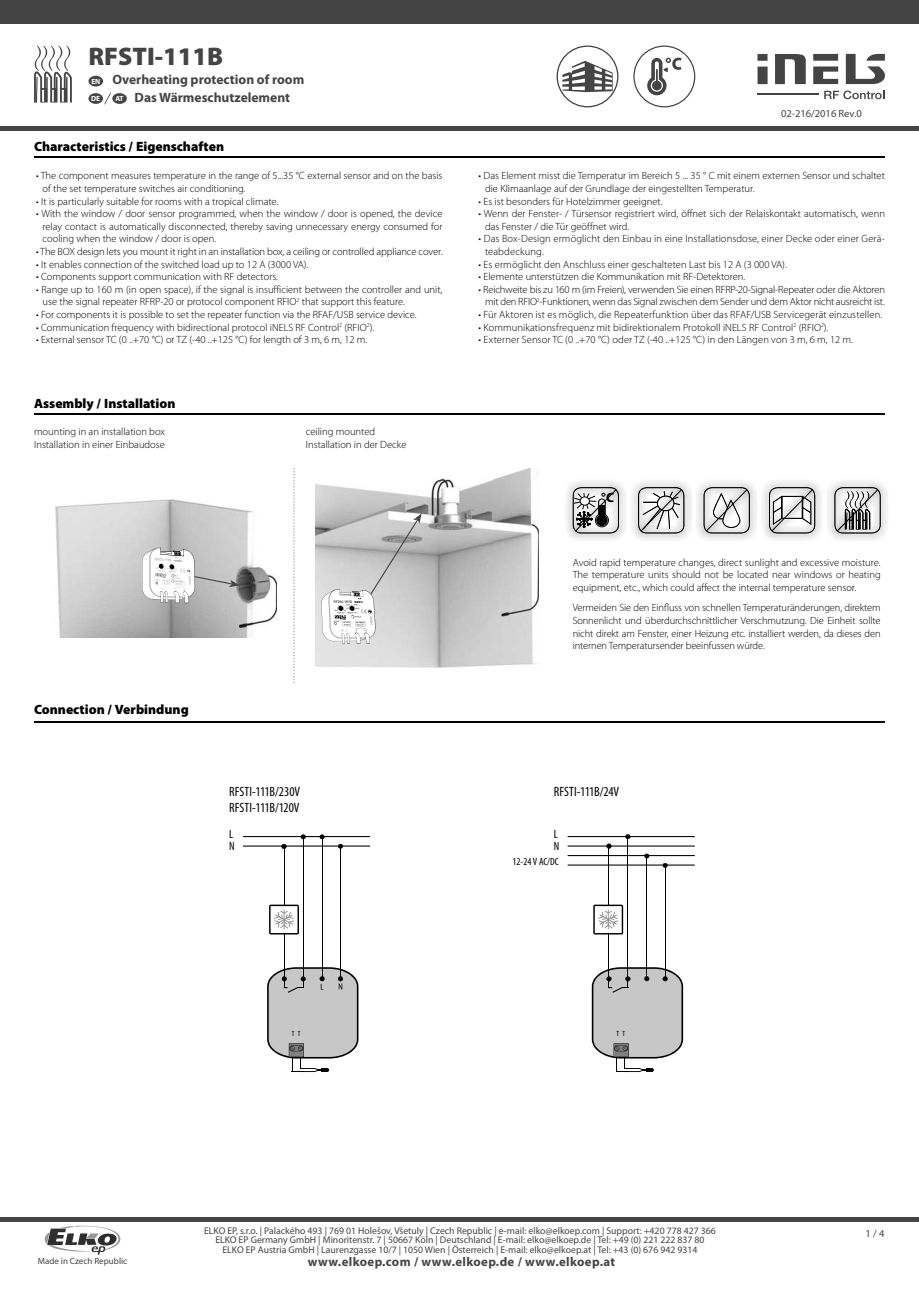
<style>
.page{position:relative;width:919px;height:1289px;background:#fff}
.page>*{position:absolute;margin:0;border:0;box-sizing:border-box;transform-origin:0 0}
.t1{font:900 25.5px "Myriad Pro";color:#444}
.t2{font:900 13.5px "Myriad Pro";color:#000}
.t3{font:700 13.5px "Myriad Pro";color:#444}
.t4{font:condensed 13.5px/16.2px "Myriad Pro";color:#000}
.t5{font:700 13.5px "Myriad Pro";color:#000}
.t6{font:700 12.75px "Myriad Pro";letter-spacing:.03em;color:#444}
.t7{font:condensed 12px/12px "Myriad Pro";color:#000}
.t8{font:300 10.5px/12.6px "Myriad Pro";color:#000}
.t9{font:10.5px "Myriad Pro";color:#444}
.t10{font:condensed 10.5px "Myriad Pro";color:#000}
.t11{font:9.75px/9.8px "Myriad Pro";color:#444;text-align:center}
.t12{font:9px "Myriad Pro";color:#444}
.t13{font:condensed 7.5px "Myriad Pro";color:#000}
.t14{font:700 7.5px "Myriad Pro";color:#fff}
.s1{font-size:7.5px;color:#fff}
</style>
<div class="page">
<div style="left:0;top:0;width:918px;height:24px;background:#444"></div>
<hr style="left:0;top:127px;width:918px;height:4px;background:#444">
<div style="left:757px;top:67px;width:10px;height:17px;background:#444"></div>
<svg style="left:775px;top:54px;width:30px;height:30px"></svg>
<svg style="left:813px;top:66px;width:25px;height:18px"></svg>
<div style="left:813px;top:54px;width:25px;height:7px;background:#444"></div>
<svg style="left:845px;top:54px;width:39px;height:30px"></svg>
<div style="left:757px;top:54px;width:10px;height:7px;background:#444"></div>
<hr style="left:757px;top:94px;width:62px;height:1px;background:#444">
<svg style="left:824px;top:91px;width:60px;height:8px"></svg>
<div style="left:88px;top:76px;width:15px;height:10px;background:#444;border-radius:50%"></div>
<svg style="left:34px;top:45px;width:38px;height:58px"></svg>
<svg style="left:633px;top:45px;width:62px;height:62px"></svg>
<div style="left:88px;top:93px;width:15px;height:11px;background:#444;border-radius:50%"></div>
<div style="left:0;top:1217px;width:918px;height:5px;background:#444"></div>
<svg style="left:556px;top:45px;width:62px;height:62px"></svg>
<svg style="left:44px;top:1225px;width:76px;height:29px"></svg>
<hr style="left:34px;top:156px;width:850px;height:1px;background:#000">
<hr style="left:34px;top:413px;width:850px;height:1px;background:#000">
<img style="left:55px;top:500px;width:221px;height:138px">
<svg style="left:293px;top:468px;width:2px;height:215px"></svg>
<img style="left:316px;top:468px;width:222px;height:199px">
<svg style="left:321px;top:513px;width:100px;height:131px"></svg>
<img style="left:699px;top:482px;width:55px;height:56px">
<svg style="left:703px;top:487px;width:46px;height:46px"></svg>
<img style="left:633px;top:482px;width:56px;height:56px">
<svg style="left:638px;top:487px;width:46px;height:46px"></svg>
<img style="left:764px;top:482px;width:55px;height:56px">
<svg style="left:769px;top:487px;width:46px;height:46px"></svg>
<img style="left:829px;top:482px;width:56px;height:56px">
<img style="left:837px;top:533px;width:18px;height:4px">
<svg style="left:834px;top:487px;width:46px;height:46px"></svg>
<img style="left:568px;top:482px;width:55px;height:56px">
<svg style="left:572px;top:487px;width:47px;height:46px"></svg>
<div style="left:596px;top:514px;width:11px;height:12px;background:#000;border-radius:50%"></div>
<div style="left:599px;top:505px;width:5px;height:12px;background:#000"></div>
<svg style="left:142px;top:547px;width:97px;height:56px"></svg>
<hr style="left:34px;top:721px;width:850px;height:1px;background:#000">
<svg style="left:644px;top:853px;width:5px;height:5px"></svg>
<svg style="left:625px;top:834px;width:5px;height:5px"></svg>
<svg style="left:606px;top:843px;width:5px;height:5px"></svg>
<hr style="left:567px;top:855px;width:127px;height:1px;background:#000">
<hr style="left:567px;top:864px;width:127px;height:1px;background:#000">
<svg style="left:662px;top:863px;width:5px;height:4px"></svg>
<hr style="left:664px;top:865px;width:1px;height:114px;background:#000">
<hr style="left:646px;top:855px;width:1px;height:123px;background:#000">
<hr style="left:608px;top:847px;width:1px;height:140px;background:#000">
<hr style="left:627px;top:838px;width:1px;height:149px;background:#000">
<svg style="left:591px;top:967px;width:92px;height:105px"></svg>
<hr style="left:567px;top:836px;width:127px;height:1px;background:#000">
<hr style="left:567px;top:845px;width:127px;height:1px;background:#000">
<svg style="left:593px;top:904px;width:30px;height:30px"></svg>
<svg style="left:319px;top:834px;width:5px;height:5px"></svg>
<svg style="left:300px;top:834px;width:6px;height:5px"></svg>
<svg style="left:281px;top:843px;width:5px;height:6px"></svg>
<hr style="left:243px;top:836px;width:127px;height:1px;background:#000">
<hr style="left:243px;top:845px;width:127px;height:1px;background:#000">
<svg style="left:338px;top:843px;width:5px;height:5px"></svg>
<hr style="left:340px;top:847px;width:1px;height:132px;background:#000">
<hr style="left:321px;top:838px;width:1px;height:140px;background:#000">
<hr style="left:303px;top:836px;width:1px;height:151px;background:#000">
<hr style="left:284px;top:845px;width:1px;height:142px;background:#000">
<svg style="left:267px;top:967px;width:91px;height:105px"></svg>
<svg style="left:269px;top:904px;width:30px;height:30px"></svg>
<div style="left:112px;top:93px;width:15px;height:11px;background:#444;border-radius:50%"></div>
<svg style="left:104px;top:93px;width:7px;height:11px"></svg>
<h1 class="t1" style="left:88px;top:46px;width:136px">RFSTI-111B</h1>
<p class="t3" style="left:91px;top:74px;width:214px"><span class="s1">EN</span> Overheating protection of room</p>
<p class="t14" style="left:91px;top:96px;width:10px">DE</p>
<p class="t3" style="left:115px;top:93px;width:176px"><span class="s1">AT</span> Das Wärmeschutzelement</p>
<p class="t2" style="left:34px;top:141px;width:191px">Characteristics / Eigenschaften</p>
<p class="t8" style="left:43px;top:170px;width:401px;text-indent:-6px">• The component measures temperature in the range of 5...35 °C external sensor and on the basis of the set temperature switches air conditioning.</p>
<p class="t8" style="left:36px;top:196px;width:244px">• It is particularly suitable for rooms with a tropical climate.</p>
<p class="t8" style="left:43px;top:208px;width:401px;text-align:justify;text-indent:-6px">• With the window / door sensor programmed, when the window / door is opened, the device relay contact is automatically disconnected, thereby saving unnecessary energy consumed for cooling when the window / door is open.</p>
<p class="t8" style="left:36px;top:246px;width:408px">• The BOX design lets you mount it right in an installation box, a ceiling or controlled appliance cover.</p>
<p class="t8" style="left:36px;top:259px;width:274px">• It enables connection of the switched load up to 12 A (3000 VA).</p>
<p class="t8" style="left:36px;top:271px;width:243px">• Components support communication with RF detectors.</p>
<p class="t8" style="left:43px;top:284px;width:401px;text-indent:-6px">• Range up to 160 m (in open space), if the signal is insufficient between the controller and unit, use the signal repeater RFRP-20 or protocol component RFIO<sup>2</sup> that support this feature.</p>
<p class="t8" style="left:36px;top:309px;width:382px">• For components it is possible to set the repeater function via the RFAF/USB service device.</p>
<p class="t8" style="left:36px;top:322px;width:339px">• Communication frequency with bidirectional protocol iNELS RF Control<sup>2</sup> (RFIO<sup>2</sup>).</p>
<p class="t8" style="left:36px;top:334px;width:332px">• External sensor TC (0 ..+70 °C) or TZ (-40 ..+125 °C) for length of 3 m, 6 m, 12 m.</p>
<p class="t2" style="left:34px;top:398px;width:143px">Assembly / Installation</p>
<p class="t8" style="left:34px;top:426px;width:133px">mounting in an installation box</p>
<p class="t8" style="left:306px;top:426px;width:71px">ceiling mounted</p>
<p class="t8" style="left:34px;top:439px;width:132px">Installation in einer Einbaudose</p>
<p class="t8" style="left:306px;top:439px;width:102px">Installation in der Decke</p>
<p class="t2" style="left:34px;top:704px;width:156px">Connection / Verbindung</p>
<p class="t4" style="left:229px;top:784px;width:72px">RFSTI-111B/230V<br>RFSTI-111B/120V</p>
<p class="t7" style="left:229px;top:829px;width:7px">L<br>N</p>
<p class="t9" style="left:781px;top:109px;width:82px">02-216/2016 Rev.0</p>
<p class="t8" style="left:485px;top:170px;width:401px;text-indent:-6px">• Das Element misst die Temperatur im Bereich 5 ... 35 ° C mit einem externen Sensor und schaltet die Klimaanlage auf der Grundlage der eingestellten Temperatur.</p>
<p class="t8" style="left:478px;top:196px;width:185px">• Es ist besonders für Hotelzimmer geeignet.</p>
<p class="t8" style="left:485px;top:208px;width:401px;text-indent:-6px">• Wenn der Fenster- / Türsensor registriert wird, öffnet sich der Relaiskontakt automatisch, wenn das Fenster / die Tür geöffnet wird.</p>
<p class="t8" style="left:485px;top:233px;width:401px;text-indent:-6px">• Das Box-Design ermöglicht den Einbau in eine Installationsdose, einer Decke oder einer Gerä&shy;teabdeckung.</p>
<p class="t8" style="left:478px;top:259px;width:310px">• Es ermöglicht den Anschluss einer geschalteten Last bis 12 A (3 000 VA).</p>
<p class="t8" style="left:478px;top:271px;width:268px">• Elemente unterstützen die Kommunikation mit RF-Detektoren.</p>
<p class="t8" style="left:478px;top:284px;width:408px;text-align:right">• Reichweite bis zu 160 m (im Freien), verwenden Sie einen RFRP-20-Signal-Repeater oder die Aktoren mit den RFIO<sup>2</sup>-Funktionen, wenn das Signal zwischen dem Sender und dem Aktor nicht ausreicht ist.</p>
<p class="t8" style="left:478px;top:309px;width:405px">• Für Aktoren ist es möglich, die Repeaterfunktion über das RFAF/USB Servicegerät einzustellen.</p>
<p class="t8" style="left:478px;top:322px;width:351px">• Kommunikationsfrequenz mit bidirektionalem Protokoll iNELS RF Control<sup>2</sup> (RFIO<sup>2</sup>).</p>
<p class="t8" style="left:478px;top:334px;width:376px">• Externer Sensor TC (0 ..+70 °C) oder TZ (-40 ..+125 °C) in den Längen von 3 m, 6 m, 12 m.</p>
<p class="t5" style="left:601px;top:492px;width:14px">°C</p>
<p class="t8" style="left:572px;top:557px;width:309px;text-align:justify">Avoid rapid temperature changes, direct sunlight and excessive moisture.<br>The temperature units should not be located near windows or heating equipment, etc., which could affect the internal temperature sensor.</p>
<p class="t8" style="left:572px;top:602px;width:309px;text-align:justify">Vermeiden Sie den Einfluss von schnellen Temperaturänderungen, direktem Sonnenlicht und überdurchschnittlicher Verschmutzung. Die Einheit sollte nicht direkt am Fenster, einer Heizung etc. installiert werden, da dieses den internen Temperatursender beeinfussen würde.</p>
<p class="t4" style="left:554px;top:784px;width:67px">RFSTI-111B/24V</p>
<p class="t7" style="left:554px;top:829px;width:7px">L<br>N</p>
<p class="t10" style="left:512px;top:857px;width:48px">12-24 V AC/DC</p>
<p class="t13" style="left:292px;top:1030px;width:10px">T T</p>
<p class="t13" style="left:616px;top:1030px;width:10px">T T</p>
<p class="t12" style="left:38px;top:1257px;width:91px">Made in Czech Republic</p>
<p class="t11" style="left:204px;top:1226px;width:513px">ELKO EP, s.r.o. | Palackého 493 | 769 01 Holešov, Všetuly | Czech Republic | e-mail: elko@elkoep.com | Support: +420 778 427 366<br>ELKO EP Germany GmbH | Minoritenstr. 7 | 50667 Köln | Deutschland | E-mail: elko@elkoep.de | Tel: +49 (0) 221 222 837 80<br>ELKO EP Austria GmbH | Laurenzgasse 10/7 | 1050 Wien | Österreich | E-mail: elko@elkoep.at | Tel: +43 (0) 676 942 9314</p>
<p class="t6" style="left:308px;top:1256px;width:308px">www.elkoep.com / www.elkoep.de / www.elkoep.at</p>
<p class="t9" style="left:865px;top:1229px;width:20px">1 / 4</p>
</div>
